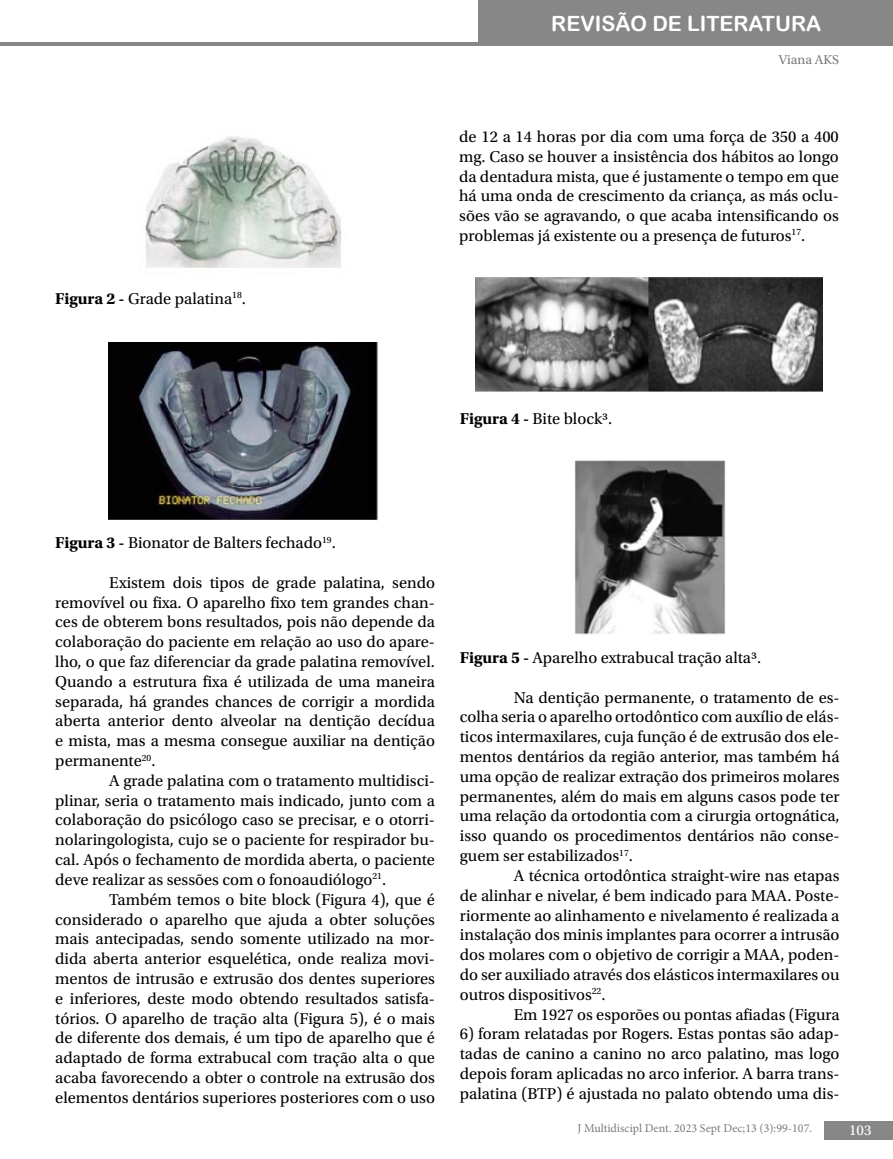
<style>
.page{position:relative;width:893px;height:1159px;background:#fff}
.page>*{position:absolute;margin:0;border:0;box-sizing:border-box;transform-origin:0 0}
.t1{font:21px "Arial Rounded MT Bold";color:#fff}
.t2{font:16.5px/19.8px "Utopia Std";color:#000;text-align:justify}
.t3{font:15px "Utopia Std";color:#fff}
.t4{font:13.5px "Utopia Std";letter-spacing:-.005em;color:#797a7c}
.t5{font:12px "Minion Pro";color:#797a7c}
.s1{font-weight:700}
</style>
<div class="page">
<div style="left:825px;top:1120px;width:68px;height:19px;background:#878787"></div>
<hr style="left:0;top:42px;width:893px;height:4px;background:#878787">
<div style="left:479px;top:0;width:414px;height:46px;background:#878787"></div>
<img style="left:145px;top:136px;width:196px;height:132px">
<img style="left:109px;top:342px;width:269px;height:178px">
<img style="left:475px;top:277px;width:348px;height:115px">
<img style="left:575px;top:460px;width:151px;height:175px">
<p class="t2" style="left:55px;top:288px;width:192px"><span class="s1">Figura 2 -</span> Grade palatina<sup>18</sup>.</p>
<p class="t1" style="left:551px;top:11px;width:271px">REVISÃO DE LITERATURA</p>
<p class="t4" style="left:779px;top:52px;width:62px">Viana AKS</p>
<p class="t2" style="left:459px;top:127px;width:381px">de 12 a 14 horas por dia com uma força de 350 a 400 mg. Caso se houver a insistência dos hábitos ao longo da dentadura mista, que é justamente o tempo em que há uma onda de crescimento da criança, as más oclu&shy;sões vão se agravando, o que acaba intensificando os problemas já existente ou a presença de futuros<sup>17</sup>.</p>
<p class="t2" style="left:460px;top:409px;width:154px"><span class="s1">Figura 4 -</span> Bite block3.</p>
<p class="t2" style="left:55px;top:533px;width:282px"><span class="s1">Figura 3 -</span> Bionator de Balters fechado<sup>19</sup>.</p>
<p class="t2" style="left:55px;top:572px;width:381px;text-indent:54px">Existem dois tipos de grade palatina, sendo removível ou fixa. O aparelho fixo tem grandes chan&shy;ces de obterem bons resultados, pois não depende da colaboração do paciente em relação ao uso do apare&shy;lho, o que faz diferenciar da grade palatina removível.<br>Quando a estrutura fixa é utilizada de uma maneira separada, há grandes chances de corrigir a mordida aberta anterior dento alveolar na dentição decídua e mista, mas a mesma consegue auxiliar na dentição permanente<sup>20</sup>.</p>
<p class="t2" style="left:55px;top:770px;width:381px;text-indent:54px">A grade palatina com o tratamento multidisci&shy;plinar, seria o tratamento mais indicado, junto com a colaboração do psicólogo caso se precisar, e o otorri&shy;nolaringologista, cujo se o paciente for respirador bu&shy;cal. Após o fechamento de mordida aberta, o paciente deve realizar as sessões com o fonoaudiólogo<sup>21</sup>.</p>
<p class="t2" style="left:55px;top:889px;width:381px;text-indent:54px">Também temos o bite block (Figura 4), que é considerado o aparelho que ajuda a obter soluções mais antecipadas, sendo somente utilizado na mor&shy;dida aberta anterior esquelética, onde realiza movi&shy;mentos de intrusão e extrusão dos dentes superiores e inferiores, deste modo obtendo resultados satisfa&shy;tórios. O aparelho de tração alta (Figura 5), é o mais de diferente dos demais, é um tipo de aparelho que é adaptado de forma extrabucal com tração alta o que acaba favorecendo a obter o controle na extrusão dos elementos dentários superiores posteriores com o uso</p>
<p class="t2" style="left:460px;top:648px;width:303px"><span class="s1">Figura 5 -</span> Aparelho extrabucal tração alta3.</p>
<p class="t2" style="left:460px;top:687px;width:381px;text-indent:54px">Na dentição permanente, o tratamento de es&shy;colha seria o aparelho ortodôntico com auxílio de elás&shy;ticos intermaxilares, cuja função é de extrusão dos ele&shy;mentos dentários da região anterior, mas também há uma opção de realizar extração dos primeiros molares permanentes, além do mais em alguns casos pode ter uma relação da ortodontia com a cirurgia ortognática, isso quando os procedimentos dentários não conse&shy;guem ser estabilizados<sup>17</sup>.</p>
<p class="t2" style="left:460px;top:865px;width:381px;text-indent:54px">A técnica ortodôntica straight-wire nas etapas de alinhar e nivelar, é bem indicado para MAA. Poste&shy;riormente ao alinhamento e nivelamento é realizada a instalação dos minis implantes para ocorrer a intrusão dos molares com o objetivo de corrigir a MAA, poden&shy;do ser auxiliado através dos elásticos intermaxilares ou outros dispositivos<sup>22</sup>.</p>
<p class="t2" style="left:514px;top:1004px;width:327px">Em 1927 os esporões ou pontas afiadas (Figura</p>
<p class="t2" style="left:460px;top:1024px;width:381px">6) foram relatadas por Rogers. Estas pontas são adap&shy;tadas de canino a canino no arco palatino, mas logo depois foram aplicadas no arco inferior. A barra trans&shy;palatina (BTP) é ajustada no palato obtendo uma dis-</p>
<p class="t5" style="left:577px;top:1119px;width:236px">J Multidiscipl Dent. 2023 Sept Dec;13 (3):99-107.</p>
<p class="t3" style="left:849px;top:1121px;width:24px">103</p>
</div>
